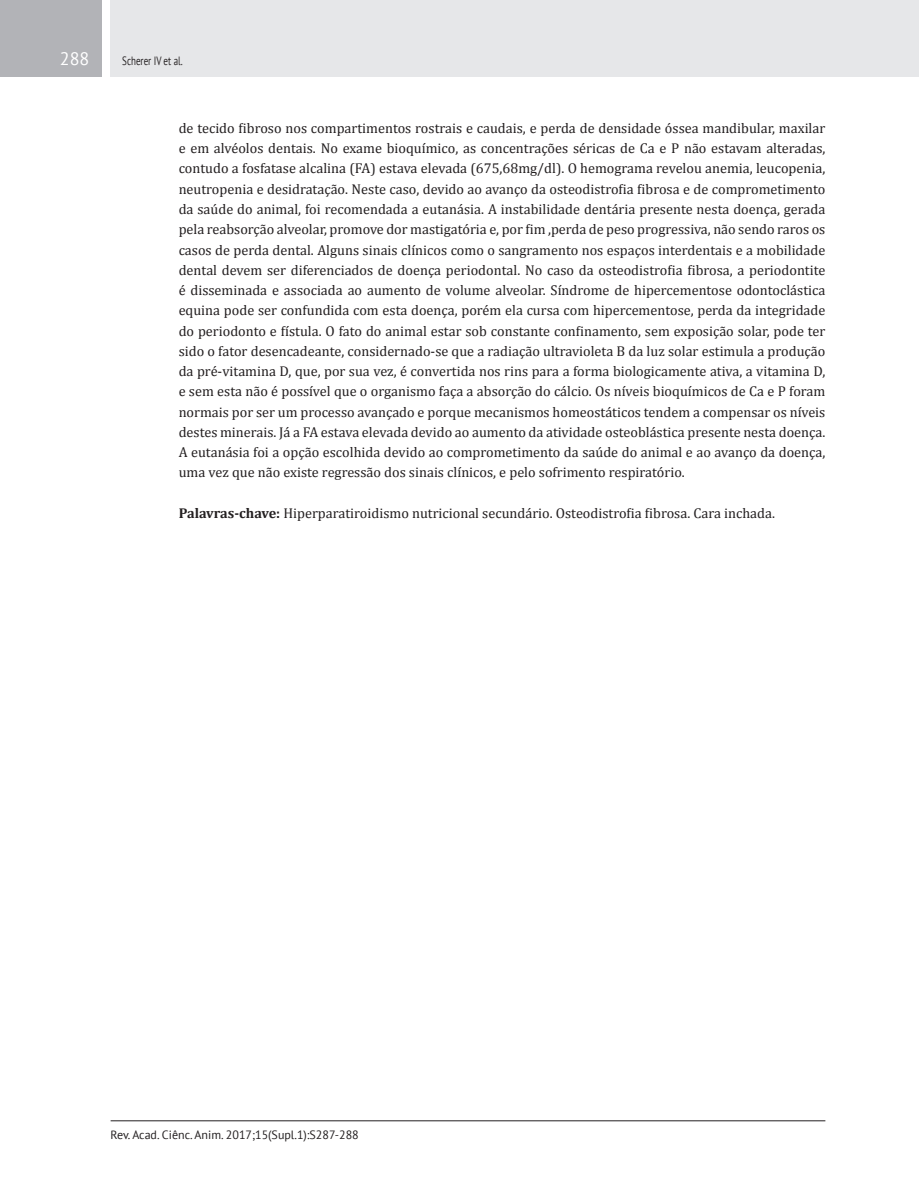
<style>
.page{position:relative;width:919px;height:1191px;background:#fff}
.page>*{position:absolute;margin:0;border:0;box-sizing:border-box;transform-origin:0 0}
.Número_de_páginas{font:18px "PT Sans";color:#fff}
.Texto_-_Resumo{font:14.25px/20.2px "Cambria";color:#231f20;text-align:justify}
.Rodapé{font:12px "PT Sans";color:#231f20}
.Cabeçalho{font:12px "PT Sans";color:#231f20;scale:.75 1}
.s1{font-weight:700}
</style>
<div class="page">
<div style="left:111px;top:0;width:807px;height:77px;background:#e6e7e9"></div>
<div style="left:0;top:0;width:102px;height:77px;background:#b2b3b7"></div>
<hr style="left:111px;top:1120px;width:714px;height:1px;background:#231f20">
<p class="Número_de_páginas" style="left:60px;top:47px;width:31px">288</p>
<p class="Cabeçalho" style="left:122px;top:53px;width:82px">Scherer IV et al.</p>
<p class="Texto_-_Resumo" style="left:179px;top:118px;width:648px">de tecido fibroso nos compartimentos rostrais e caudais, e perda de densidade óssea mandibular, maxilar e em alvéolos dentais. No exame bioquímico, as concentrações séricas de Ca e P não estavam alteradas, contudo a fosfatase alcalina (FA) estava elevada (675,68mg/dl). O hemograma revelou anemia, leucopenia, neutropenia e desidratação. Neste caso, devido ao avanço da osteodistrofia fibrosa e de comprometimento da saúde do animal, foi recomendada a eutanásia. A instabilidade dentária presente nesta doença, gerada pela reabsorção alveolar, promove dor mastigatória e, por fim ,perda de peso progressiva, não sendo raros os casos de perda dental. Alguns sinais clínicos como o sangramento nos espaços interdentais e a mobilidade dental devem ser diferenciados de doença periodontal. No caso da osteodistrofia fibrosa, a periodontite é disseminada e associada ao aumento de volume alveolar. Síndrome de hipercementose odontoclástica equina pode ser confundida com esta doença, porém ela cursa com hipercementose, perda da integridade do periodonto e fístula. O fato do animal estar sob constante confinamento, sem exposição solar, pode ter sido o fator desencadeante, considernado-se que a radiação ultravioleta B da luz solar estimula a produção da pré-vitamina D, que, por sua vez, é convertida nos rins para a forma biologicamente ativa, a vitamina D, e sem esta não é possível que o organismo faça a absorção do cálcio. Os níveis bioquímicos de Ca e P foram normais por ser um processo avançado e porque mecanismos homeostáticos tendem a compensar os níveis destes minerais. Já a FA estava elevada devido ao aumento da atividade osteoblástica presente nesta doença.<br>A eutanásia foi a opção escolhida devido ao comprometimento da saúde do animal e ao avanço da doença, uma vez que não existe regressão dos sinais clínicos, e pelo sofrimento respiratório.</p>
<p class="Texto_-_Resumo" style="left:179px;top:503px;width:597px"><span class="s1">Palavras-chave:</span> Hiperparatiroidismo nutricional secundário. Osteodistrofia fibrosa. Cara inchada.</p>
<p class="Rodapé" style="left:111px;top:1126px;width:250px">Rev. Acad. Ciênc. Anim. 2017;15(Supl.1):S287-288</p>
</div>
